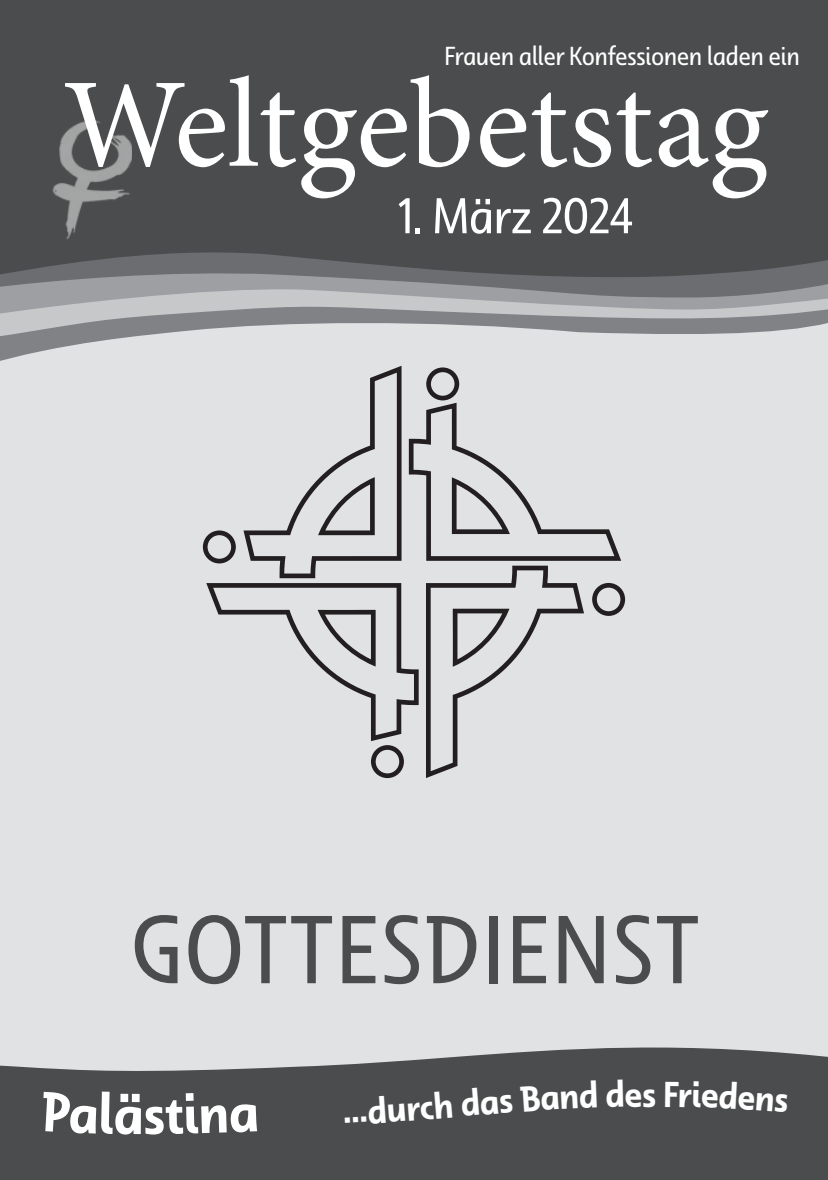
<style>
.page{position:relative;width:828px;height:1180px;background:#fff}
.page>*{position:absolute;margin:0;border:0;box-sizing:border-box;transform-origin:0 0}
.t1{font:96px "Dulcian Con Reg";letter-spacing:.03em;color:#4b4c4d}
.t2{font:56px "Dulcian Con Dem";color:#fff}
.t3{font:50px "Dulcian Con Reg";color:#fff}
.t4{font:36px "Dulcian Con Dem";color:#fff}
.t5{font:26px "Dulcian Con Reg";color:#fff}
</style>
<div class="page">
<div style="left:0;top:293px;width:828px;height:805px;background:#e1e2e4"></div>
<div style="left:0;top:1087px;width:828px;height:92px;background:#4b4c4d"></div>
<div style="left:0;top:0;width:828px;height:309px;background:#4b4c4d"></div>
<svg style="left:65px;top:75px;width:703px;height:123px"></svg>
<img style="left:52px;top:117px;width:80px;height:123px">
<svg style="left:0;top:339px;width:402px;height:27px"></svg>
<svg style="left:28px;top:252px;width:800px;height:18px"></svg>
<svg style="left:0;top:270px;width:828px;height:17px;background:#76777a"></svg>
<svg style="left:0;top:287px;width:828px;height:52px"></svg>
<svg style="left:0;top:1047px;width:828px;height:40px;fill:#4b4c4d"></svg>
<svg style="left:203px;top:366px;width:422px;height:412px"></svg>
<svg style="left:500px;top:1080px;width:97px;height:7px"></svg>
<svg style="left:606px;top:1079px;width:35px;height:8px"></svg>
<svg style="left:665px;top:1080px;width:123px;height:7px"></svg>
<p class="t5" style="left:444px;top:40px;width:357px">Frauen aller Konfessionen laden ein</p>
<p class="t3" style="left:398px;top:185px;width:236px">1. März 2024</p>
<p class="t1" style="left:132px;top:890px;width:569px">GOTTESDIENST</p>
<p class="t2" style="left:114px;top:1079px;width:54px">äs</p>
<p class="t4" style="left:404px;top:1085px;width:94px;rotate:-5deg">rch da</p>
<p class="t4" style="left:642px;top:1071px;width:15px">s</p>
</div>
